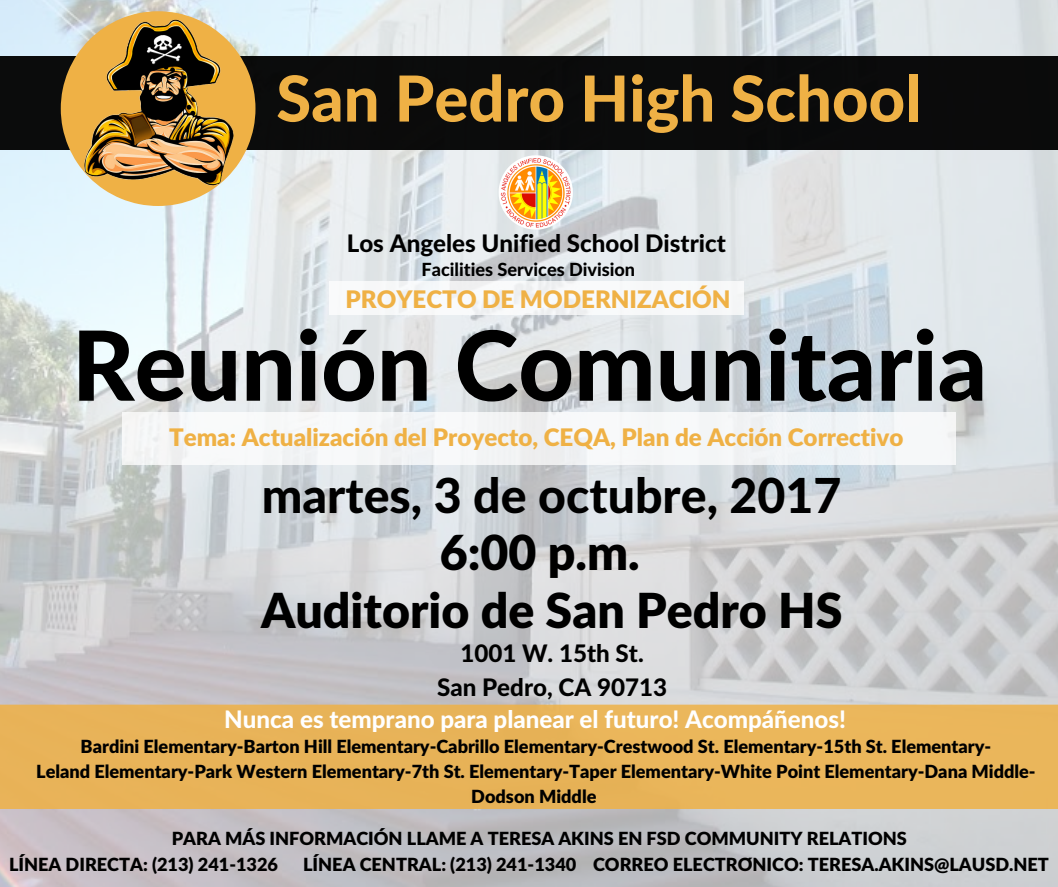
<style>
.page{position:relative;width:1058px;height:887px;background:#fff}
.page>*{position:absolute;margin:0;border:0;box-sizing:border-box;transform-origin:0 0}
.t1{font:800 96.6px "Lato";color:#000}
.t2{font:800 63.45px "Lato";color:#efb145}
.t3{font:900 48.3px "Lato";color:#000}
.t4{font:800 48.3px "Lato";color:#000}
.t5{font:900 24.15px "Lato";color:#efb145}
.t6{font:800 24.15px/33.8px "Lato";color:#000;text-align:center}
.t7{font:800 24.15px "Lato";color:#fff}
.t8{font:900 18.15px/24.8px "Lato";color:#000;text-align:center}
.t9{font:800 18.15px "Lato";color:#000}
</style>
<div class="page">
<img style="left:0;top:0;width:1057px;height:886px">
<div style="left:0;top:56px;width:1057px;height:94px;background:#0b0b0c"></div>
<svg style="left:61px;top:11px;width:194px;height:195px;background:#d1c097"></svg>
<div style="left:0;top:704px;width:1057px;height:105px;background:#e8b359"></div>
<div style="left:122px;top:412px;width:833px;height:53px;background:#f5f6f7"></div>
<svg style="left:498px;top:155px;width:75px;height:75px"></svg>
<img style="left:499px;top:156px;width:72px;height:72px">
<img style="left:82px;top:1px;width:154px;height:204px">
<div style="left:330px;top:281px;width:414px;height:34px;background:#f7f9f9"></div>
<h2 class="t2" style="left:276px;top:59px;width:646px">San Pedro High School</h2>
<h3 class="t6" style="left:347px;top:226px;width:380px">Los Angeles Unified School District</h3>
<p class="t9" style="left:421px;top:258px;width:215px">Facilities Services Division</p>
<h3 class="t5" style="left:345px;top:284px;width:386px">PROYECTO DE MODERNIZACIÓN</h3>
<h1 class="t1" style="left:72px;top:305px;width:916px">Reunión Comunitaria</h1>
<h3 class="t5" style="left:169px;top:422px;width:736px">Tema: Actualización del Proyecto, CEQA, Plan de Acción Correctivo</h3>
<h3 class="t4" style="left:262px;top:465px;width:581px">martes, 3 de octubre, 2017</h3>
<h3 class="t3" style="left:440px;top:522px;width:201px">6:00 p.m.</h3>
<h3 class="t3" style="left:261px;top:580px;width:583px">Auditorio de San Pedro HS</h3>
<h3 class="t6" style="left:437px;top:635px;width:231px">1001 W. 15th St.<br>San Pedro, CA 90713</h3>
<h3 class="t7" style="left:224px;top:704px;width:623px">Nunca es temprano para planear el futuro! Acompáñenos!</h3>
<p class="t8" style="left:36px;top:733px;width:1001px">Bardini Elementary-Barton Hill Elementary-Cabrillo Elementary-Crestwood St. Elementary-15th St. Elementary-<br>Leland Elementary-Park Western Elementary-7th St. Elementary-Taper Elementary-White Point Elementary-Dana Middle-<br>Dodson Middle</p>
<p class="t8" style="left:9px;top:825px;width:899px;line-height:25.8px;text-align:left;text-indent:163px">PARA MÁS INFORMACIÓN LLAME A TERESA AKINS EN FSD COMMUNITY RELATIONS<br>LÍNEA DIRECTA: (213) 241-1326</p>
<p class="t8" style="left:303px;top:851px;width:747px">LÍNEA CENTRAL: (213) 241-1340 CORREO ELECTRÓNICO: TERESA.AKINS@LAUSD.NET</p>
</div>
